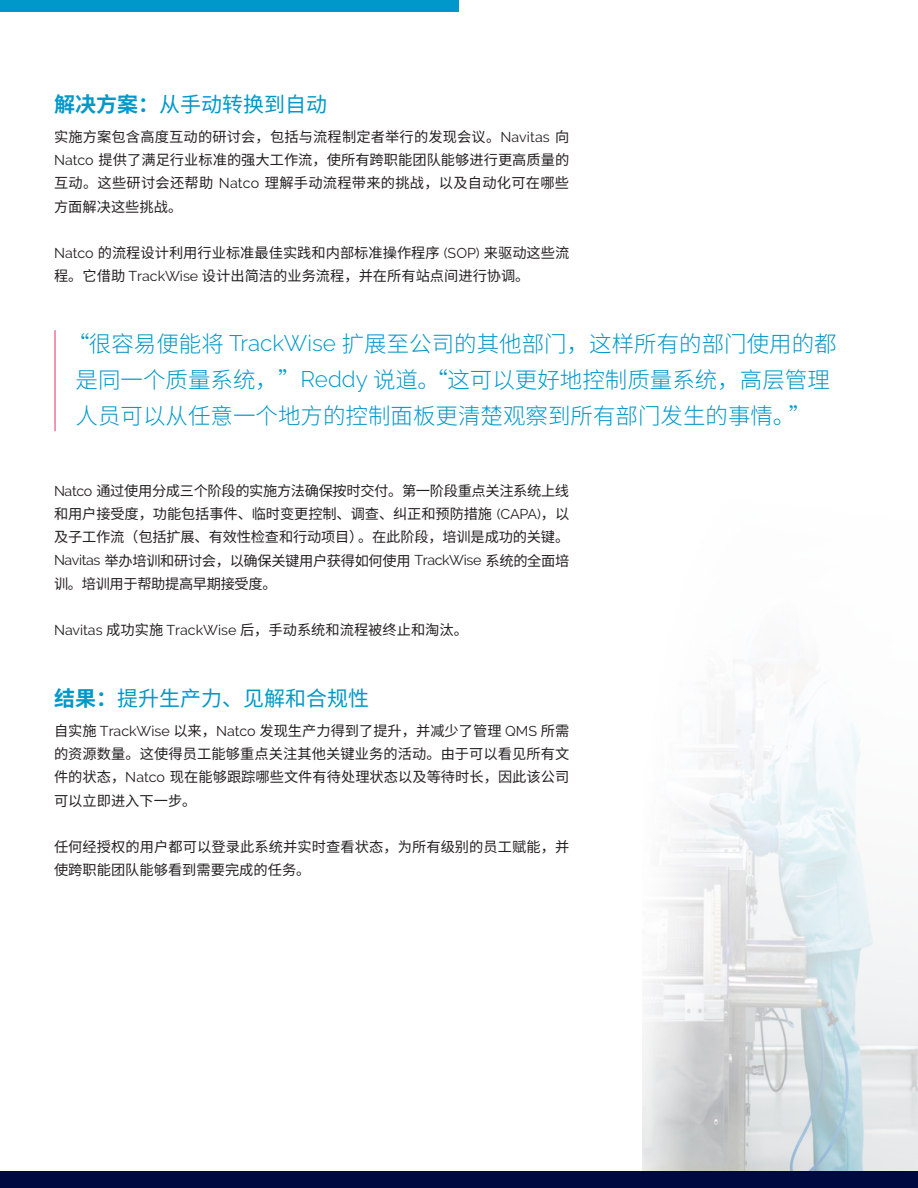
<style>
.page{position:relative;width:918px;height:1188px;background:#fff}
.page>*{position:absolute;margin:0;border:0;box-sizing:border-box;transform-origin:0 0}
.Callout{font:300 22.5px/36px "Noto Sans CJ Ksc";color:#0098ca}
.t1{font:21px "Noto Sans CJ Ksc";color:#0098ca}
.Bodycopy{font:14.25px/23.2px "Noto Sans CJ Ksc";color:#231f20;text-align:justify}
.s1{font-weight:700}
.s2{font-family:"Raleway"}
</style>
<div class="page">
<div style="left:0;top:1171px;width:918px;height:17px;background:#000a41"></div>
<div style="left:0;top:0;width:459px;height:11px;background:#0098ca"></div>
<hr style="left:55px;top:330px;width:1px;height:101px;background:#e72d62">
<img style="left:643px;top:659px;width:275px;height:512px">
<p class="t1" style="left:54px;top:92px;width:274px"><span class="s1">解决方案：</span>从手动转换到自动</p>
<p class="Bodycopy" style="left:54px;top:125px;width:517px">实施方案包含高度互动的研讨会，包括与流程制定者举行的发现会议。<span class="s2">Navitas</span> 向<span class="s2">Natco</span> 提供了满足行业标准的强大工作流，使所有跨职能团队能够进行更高质量的互动。这些研讨会还帮助 <span class="s2">Natco</span> 理解手动流程带来的挑战，以及自动化可在哪些方面解决这些挑战。</p>
<p class="Bodycopy" style="left:54px;top:242px;width:517px"><span class="s2">Natco</span> 的流程设计利用行业标准最佳实践和内部标准操作程序 <span class="s2">(SOP)</span> 来驱动这些流程。它借助 <span class="s2">TrackWise</span> 设计出简洁的业务流程，并在所有站点间进行协调。</p>
<p class="Callout" style="left:76px;top:326px;width:763px;text-indent:-9px">“很容易便能将 <span class="s2">TrackWise</span> 扩展至公司的其他部门，这样所有的部门使用的都是同一个质量系统，”<span class="s2">Reddy</span> 说道。“这可以更好地控制质量系统，高层管理人员可以从任意一个地方的控制面板更清楚观察到所有部门发生的事情。”</p>
<p class="Bodycopy" style="left:54px;top:479px;width:517px"><span class="s2">Natco</span> 通过使用分成三个阶段的实施方法确保按时交付。第一阶段重点关注系统上线和用户接受度，功能包括事件、临时变更控制、调查、纠正和预防措施 <span class="s2">(CAPA)</span>，以及子工作流（包括扩展、有效性检查和行动项目）。在此阶段，培训是成功的关键。<span class="s2">Navitas</span> 举办培训和研讨会，以确保关键用户获得如何使用 <span class="s2">TrackWise</span> 系统的全面培训。培训用于帮助提高早期接受度。</p>
<p class="Bodycopy" style="left:54px;top:619px;width:416px"><span class="s2">Navitas</span> 成功实施 <span class="s2">TrackWise</span> 后，手动系统和流程被终止和淘汰。</p>
<h2 class="t1" style="left:54px;top:686px;width:316px"><span class="s1">结果：</span>提升生产力、见解和合规性</h2>
<p class="Bodycopy" style="left:54px;top:719px;width:517px">自实施 <span class="s2">TrackWise</span> 以来，<span class="s2">Natco</span> 发现生产力得到了提升，并减少了管理 <span class="s2">QMS</span> 所需的资源数量。这使得员工能够重点关注其他关键业务的活动。由于可以看见所有文件的状态，<span class="s2">Natco</span> 现在能够跟踪哪些文件有待处理状态以及等待时长，因此该公司可以立即进入下一步。</p>
<p class="Bodycopy" style="left:54px;top:836px;width:517px">任何经授权的用户都可以登录此系统并实时查看状态，为所有级别的员工赋能，并使跨职能团队能够看到需要完成的任务。</p>
</div>
